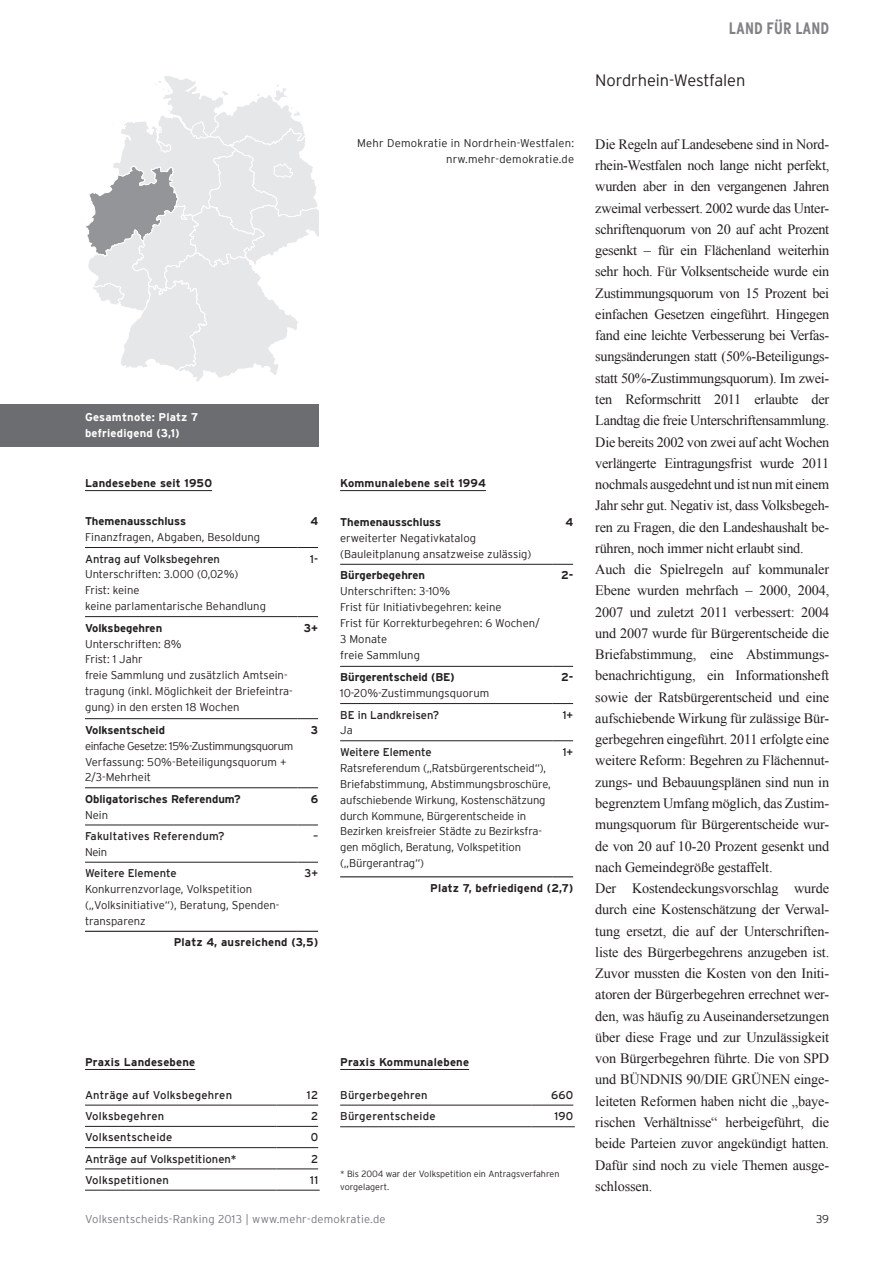
<style>
.page{position:relative;width:893px;height:1263px;background:#fff}
.page>*{position:absolute;margin:0;border:0;box-sizing:border-box;transform-origin:0 0}
.t1{font:300 16.5px "Interstate";color:#231f20}
.t2{font:700 condensed 16.5px "Interstate";color:#808285}
.t3{font:14.25px/21.3px "Times New Roman";letter-spacing:-.01em;color:#231f20}
.t4{font:300 11.25px/15.9px "Interstate";letter-spacing:-.01em;color:#231f20}
.t5{font:11.25px "Interstate";letter-spacing:.005em;color:#231f20}
.t6{font:700 11.25px "Interstate";color:#231f20}
.t7{font:700 11.25px "Interstate";letter-spacing:.02em;color:#231f20}
.t8{font:300 11.25px/15.9px "Interstate";letter-spacing:-.035em;color:#231f20}
.t9{font:300 11.25px/15.9px "Interstate";letter-spacing:.02em;color:#231f20;text-align:right}
.t10{font:300 11.25px "Interstate";letter-spacing:.02em;color:#76787b}
.t11{font:700 11.25px/15.9px "Interstate";letter-spacing:.02em;color:#fff}
.t12{font:300 9px/13.4px "Interstate";letter-spacing:-.02em;color:#231f20}
</style>
<div class="page">
<div style="left:0;top:404px;width:319px;height:42px;background:#6c6d70"></div>
<hr style="left:85px;top:547px;width:213px;height:1px;background:#231f20">
<svg style="left:298px;top:547px;width:20px;height:1px"></svg>
<hr style="left:85px;top:616px;width:213px;height:1px;background:#231f20">
<svg style="left:298px;top:616px;width:20px;height:1px"></svg>
<hr style="left:85px;top:718px;width:213px;height:1px;background:#231f20">
<svg style="left:298px;top:718px;width:20px;height:1px"></svg>
<hr style="left:85px;top:787px;width:213px;height:1px;background:#231f20">
<svg style="left:298px;top:787px;width:20px;height:1px"></svg>
<hr style="left:85px;top:825px;width:213px;height:1px;background:#231f20">
<svg style="left:298px;top:825px;width:20px;height:1px"></svg>
<hr style="left:85px;top:862px;width:213px;height:1px;background:#231f20">
<svg style="left:298px;top:862px;width:20px;height:1px"></svg>
<hr style="left:85px;top:931px;width:213px;height:1px;background:#231f20">
<svg style="left:298px;top:931px;width:20px;height:1px"></svg>
<hr style="left:85px;top:490px;width:127px;height:1px;background:#231f20">
<hr style="left:340px;top:564px;width:213px;height:1px;background:#231f20">
<svg style="left:553px;top:564px;width:20px;height:1px"></svg>
<hr style="left:340px;top:666px;width:213px;height:1px;background:#231f20">
<svg style="left:553px;top:666px;width:20px;height:1px"></svg>
<hr style="left:340px;top:703px;width:213px;height:1px;background:#231f20">
<svg style="left:553px;top:703px;width:20px;height:1px"></svg>
<hr style="left:340px;top:740px;width:213px;height:1px;background:#231f20">
<svg style="left:553px;top:740px;width:20px;height:1px"></svg>
<hr style="left:340px;top:876px;width:213px;height:1px;background:#231f20">
<svg style="left:553px;top:876px;width:20px;height:1px"></svg>
<hr style="left:340px;top:490px;width:146px;height:1px;background:#231f20">
<hr style="left:340px;top:1105px;width:191px;height:1px;background:#231f20">
<hr style="left:340px;top:1126px;width:191px;height:1px;background:#231f20">
<hr style="left:531px;top:1105px;width:42px;height:1px;background:#231f20">
<hr style="left:531px;top:1126px;width:44px;height:1px;background:#231f20">
<hr style="left:340px;top:1069px;width:129px;height:1px;background:#231f20">
<hr style="left:85px;top:1105px;width:191px;height:1px;background:#231f20">
<hr style="left:85px;top:1126px;width:191px;height:1px;background:#231f20">
<hr style="left:85px;top:1147px;width:191px;height:1px;background:#231f20">
<hr style="left:85px;top:1169px;width:191px;height:1px;background:#231f20">
<hr style="left:85px;top:1190px;width:191px;height:1px;background:#231f20">
<hr style="left:276px;top:1105px;width:42px;height:1px;background:#231f20">
<hr style="left:276px;top:1126px;width:42px;height:1px;background:#231f20">
<hr style="left:276px;top:1147px;width:42px;height:1px;background:#231f20">
<hr style="left:276px;top:1169px;width:42px;height:1px;background:#231f20">
<hr style="left:276px;top:1190px;width:44px;height:1px;background:#231f20">
<hr style="left:85px;top:1069px;width:110px;height:1px;background:#231f20">
<svg style="left:86px;top:76px;width:233px;height:306px"></svg>
<p class="t2" style="left:729px;top:19px;width:102px">LAND FÜR LAND</p>
<p class="t11" style="left:85px;top:409px;width:115px">Gesamtnote: Platz 7 befriedigend (3,1)</p>
<p class="t7" style="left:85px;top:477px;width:129px">Landesebene seit 1950</p>
<p class="t6" style="left:85px;top:515px;width:103px">Themenausschluss</p>
<p class="t4" style="left:85px;top:529px;width:177px">Finanzfragen, Abgaben, Besoldung</p>
<p class="t5" style="left:85px;top:552px;width:137px">Antrag auf Volksbegehren</p>
<p class="t4" style="left:85px;top:566px;width:182px">U nterschriften: 3.000 (0,02%)<br>Frist: keine<br>keine parlamentarische Behandlung</p>
<p class="t6" style="left:85px;top:621px;width:79px">Volksbegehren</p>
<p class="t4" style="left:85px;top:635px;width:209px">U nterschriften: 8%<br>Frist: 1 Jahr<br>freie Sammlung und zusätzlich Amtsein&shy;tragung (inkl. Möglichkeit der Briefeintra&shy;gung) in den ersten 18 Wochen</p>
<p class="t6" style="left:85px;top:723px;width:82px">Volksentscheid</p>
<p class="t8" style="left:85px;top:737px;width:210px">einfache Gesetze: 15%-Zustimmungsquorum<br>Verfassung: 50%-Beteiligungsquorum +<br>2/3-Mehrheit</p>
<p class="t6" style="left:85px;top:792px;width:157px">Obligatorisches Referendum?</p>
<p class="t4" style="left:85px;top:807px;width:25px">Nein</p>
<p class="t5" style="left:85px;top:830px;width:141px">Fakultatives Referendum?</p>
<p class="t4" style="left:85px;top:844px;width:24px">Nein</p>
<p class="t5" style="left:85px;top:867px;width:93px">Weitere Elemente</p>
<p class="t4" style="left:85px;top:881px;width:196px">Konkurrenzvorlage, Volkspetition („Volksinitiative“), Beratung, Spenden&shy;transparenz</p>
<p class="t6" style="left:310px;top:515px;width:9px">4</p>
<p class="t5" style="left:310px;top:552px;width:9px">1-</p>
<p class="t6" style="left:304px;top:621px;width:16px">3+</p>
<p class="t6" style="left:311px;top:723px;width:9px">3</p>
<p class="t6" style="left:311px;top:792px;width:9px">6</p>
<p class="t5" style="left:313px;top:830px;width:7px">–</p>
<p class="t5" style="left:305px;top:867px;width:15px">3+</p>
<p class="t7" style="left:174px;top:936px;width:146px">Platz 4, ausreichend (3,5)</p>
<p class="t7" style="left:85px;top:1056px;width:112px">Praxis Landesebene</p>
<p class="t5" style="left:85px;top:1088px;width:149px">Anträge auf Volksbegehren</p>
<p class="t5" style="left:307px;top:1088px;width:13px">12</p>
<p class="t5" style="left:85px;top:1110px;width:81px">Volksbegehren</p>
<p class="t5" style="left:311px;top:1110px;width:9px">2</p>
<p class="t5" style="left:85px;top:1131px;width:89px">Volksentscheide</p>
<p class="t5" style="left:311px;top:1131px;width:9px">0</p>
<p class="t5" style="left:85px;top:1152px;width:153px">Anträge auf Volkspetitionen*</p>
<p class="t5" style="left:311px;top:1152px;width:9px">2</p>
<p class="t5" style="left:85px;top:1174px;width:85px">Volkspetitionen</p>
<p class="t5" style="left:310px;top:1174px;width:9px">11</p>
<p class="t9" style="left:357px;top:135px;width:218px">Mehr Demokratie in Nordrhein-Westfalen: nrw.mehr-demokratie.de</p>
<p class="t7" style="left:340px;top:477px;width:147px">Kommunalebene seit 1994</p>
<p class="t6" style="left:340px;top:516px;width:103px">Themenausschluss</p>
<p class="t4" style="left:340px;top:530px;width:193px">erweiterter Negativkatalog (Bauleitplanung ansatzweise zulässig)</p>
<p class="t6" style="left:340px;top:569px;width:86px">Bürgerbegehren</p>
<p class="t4" style="left:340px;top:583px;width:201px">U nterschriften: 3-10%<br>Frist für I nitiativbegehren: keine<br>Frist für Korrekturbegehren: 6 Wochen/<br>3 Monate<br>freie Sammlung</p>
<p class="t6" style="left:340px;top:671px;width:116px">Bürgerentscheid (BE)</p>
<p class="t4" style="left:340px;top:685px;width:151px">10-20%-Zustimmungsquorum</p>
<p class="t5" style="left:340px;top:708px;width:101px">BE in Landkreisen?</p>
<p class="t4" style="left:340px;top:722px;width:14px">Ja</p>
<p class="t5" style="left:340px;top:745px;width:93px">Weitere Elemente</p>
<p class="t4" style="left:340px;top:760px;width:212px">Ratsreferendum („Ratsbürgerentscheid“), Briefabstimmung, Abstimmungsbroschüre, aufschiebende Wirkung, Kostenschätzung durch Kommune, Bürgerentscheide in Bezirken kreisfreier Städte zu Bezirksfra&shy;gen möglich, Beratung, Volkspetition („Bürgerantrag“)</p>
<p class="t6" style="left:565px;top:516px;width:9px">4</p>
<p class="t6" style="left:561px;top:569px;width:14px">2-</p>
<p class="t6" style="left:561px;top:671px;width:14px">2-</p>
<p class="t5" style="left:563px;top:708px;width:12px">1+</p>
<p class="t5" style="left:563px;top:745px;width:12px">1+</p>
<p class="t7" style="left:430px;top:881px;width:145px">Platz 7, befriedigend (2,7)</p>
<p class="t7" style="left:340px;top:1056px;width:130px">Praxis Kommunalebene</p>
<p class="t5" style="left:340px;top:1088px;width:89px">Bürgerbegehren</p>
<p class="t5" style="left:551px;top:1088px;width:24px">660</p>
<p class="t5" style="left:340px;top:1110px;width:97px">Bürgerentscheide</p>
<p class="t5" style="left:554px;top:1110px;width:20px">190</p>
<p class="t12" style="left:340px;top:1167px;width:221px">* Bis 2004 war der Volkspetition ein Antragsverfahren vorgelagert.</p>
<p class="t1" style="left:595px;top:71px;width:152px">Nordrhein-Westfalen</p>
<p class="t3" style="left:595px;top:133px;width:235px">Die Regeln auf Landesebene sind in Nord&shy;rhein-Westfalen noch lange nicht perfekt, wurden aber in den vergangenen Jahren zweimal verbessert. 2002 wurde das Unter&shy;schriftenquorum von 20 auf acht Prozent gesenkt – für ein Flächenland weiterhin sehr hoch. Für Volksentscheide wurde ein Zustimmungsquorum von 15 Prozent bei einfachen Gesetzen eingeführt. Hingegen fand eine leichte Verbesserung bei Verfas&shy;sungsänderungen statt (50%-Beteiligungs&shy;statt 50%-Zustimmungsquorum). Im zwei&shy;ten Reformschritt 2011 erlaubte der Landtag die freie Unterschriftensammlung.<br>Die bereits 2002 von zwei auf acht Wochen verlängerte Eintragungsfrist wurde 2011 nochmals ausgedehnt und ist nun mit einem Jahr sehr gut. Negativ ist, dass Volksbegeh&shy;ren zu Fragen, die den Landeshaushalt be&shy;rühren, noch immer nicht erlaubt sind.<br>Auch die Spielregeln auf kommunaler Ebene wurden mehrfach – 2000, 2004, 2007 und zuletzt 2011 verbessert: 2004 und 2007 wurde für Bürgerentscheide die Briefabstimmung, eine Abstimmungs&shy;benachrichtigung, ein Informationsheft sowie der Ratsbürgerentscheid und eine aufschiebende Wirkung für zulässige Bür&shy;gerbegehren eingeführt. 2011 erfolgte eine weitere Reform: Begehren zu Flächennut&shy;zungs- und Bebauungsplänen sind nun in begrenztem Umfang möglich, das Zustim&shy;mungsquorum für Bürgerentscheide wur&shy;de von 20 auf 10-20 Prozent gesenkt und nach Gemeindegröße gestaffelt.<br>Der Kostendeckungsvorschlag wurde durch eine Kostenschätzung der Verwal&shy;tung ersetzt, die auf der Unterschriften&shy;liste des Bürgerbegehrens anzugeben ist.<br>Zuvor mussten die Kosten von den Initi&shy;atoren der Bürgerbegehren errechnet wer&shy;den, was häufig zu Auseinandersetzungen über diese Frage und zur Unzulässigkeit von Bürgerbegehren führte. Die von SPD und BÜNDNIS 90/DIE GRÜNEN einge&shy;leiteten Reformen haben nicht die „baye&shy;rischen Verhältnisse“ herbeigeführt, die beide Parteien zuvor angekündigt hatten.<br>Dafür sind noch zu viele Themen ausge&shy;schlossen.</p>
<p class="t10" style="left:85px;top:1212px;width:302px">Volksentscheids-Ranking 2013 | www.mehr-demokratie.de</p>
<p class="t4" style="left:816px;top:1210px;width:15px">39</p>
</div>
